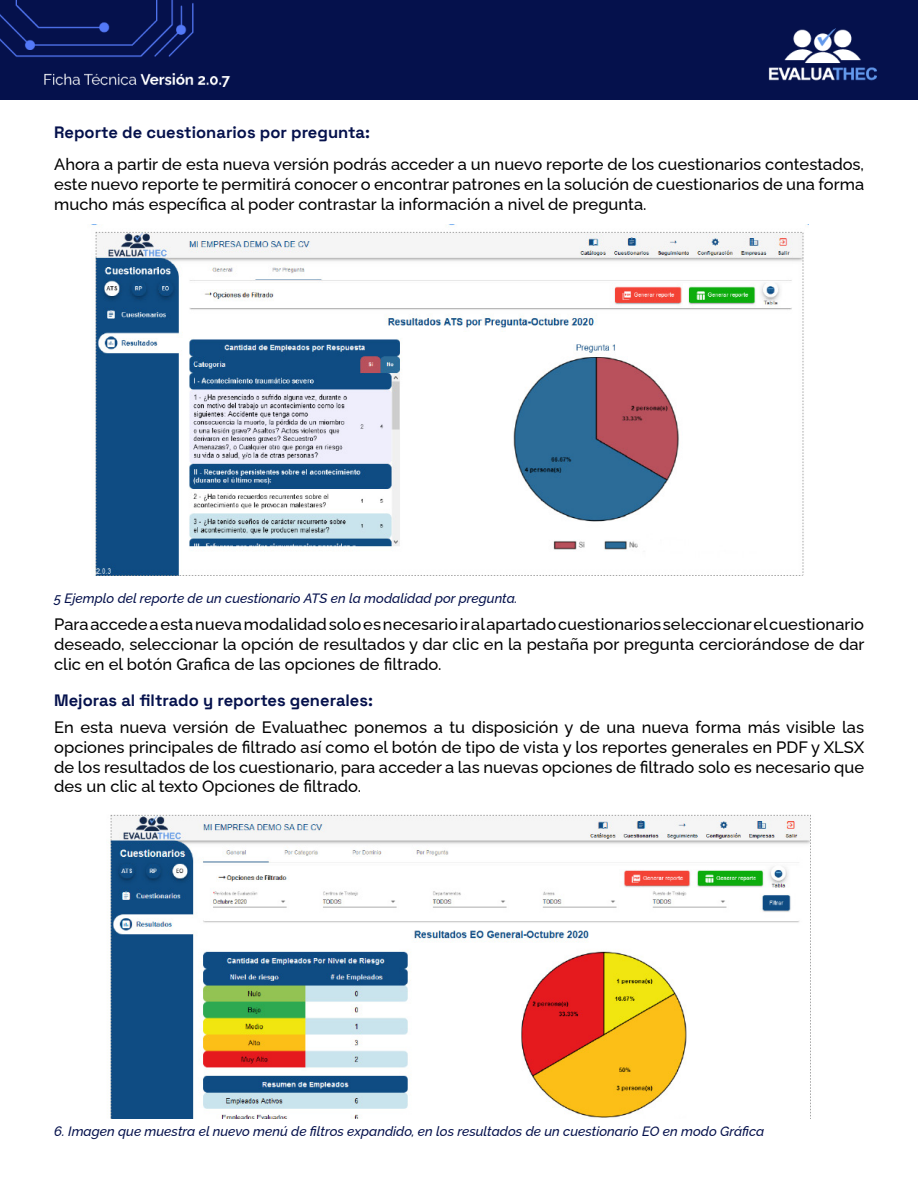
<style>
.page{position:relative;width:918px;height:1188px;background:#fff}
.page>*{position:absolute;margin:0;border:0;box-sizing:border-box;transform-origin:0 0}
.t1{font:500 16.5px/19.8px "Raleway";color:#000;text-align:justify}
.t2{font:300 16.5px "Space Grotesk";color:#05114c}
.t3{font:italic 500 13.5px "Raleway";color:#05114c}
</style>
<div class="page">
<div style="left:0;top:0;width:918px;height:99px;background:#05114c"></div>
<img style="left:91px;top:224px;width:718px;height:352px">
<img style="left:110px;top:814px;width:701px;height:305px">
<p class="t2" style="left:54px;top:120px;width:317px">Reporte de cuestionarios por pregunta:</p>
<p class="t1" style="left:54px;top:153px;width:811px">Ahora a partir de esta nueva versión podrás acceder a un nuevo reporte de los cuestionarios contestados, este nuevo reporte te permitirá conocer o encontrar patrones en la solución de cuestionarios de una forma mucho más específica al poder contrastar la información a nivel de pregunta.</p>
<p class="t3" style="left:54px;top:587px;width:465px">5 Ejemplo del reporte de un cuestionario ATS en la modalidad por pregunta.</p>
<p class="t1" style="left:54px;top:612px;width:812px">Para accede a esta nueva modalidad solo es necesario ir al apartado cuestionarios seleccionar el cuestionario deseado, seleccionar la opción de resultados y dar clic en la pestaña por pregunta cerciorándose de dar clic en el botón Grafica de las opciones de filtrado.</p>
<p class="t2" style="left:54px;top:688px;width:320px">Mejoras al filtrado y reportes generales:</p>
<p class="t1" style="left:54px;top:715px;width:812px">En esta nueva versión de Evaluathec ponemos a tu disposición y de una nueva forma más visible las opciones principales de filtrado así como el botón de tipo de vista y los reportes generales en PDF y XLSX de los resultados de los cuestionario, para acceder a las nuevas opciones de filtrado solo es necesario que des un clic al texto Opciones de filtrado.</p>
<p class="t3" style="left:54px;top:1121px;width:712px">6. Imagen que muestra el nuevo menú de filtros expandido, en los resultados de un cuestionario EO en modo Gráfica</p>
</div>
